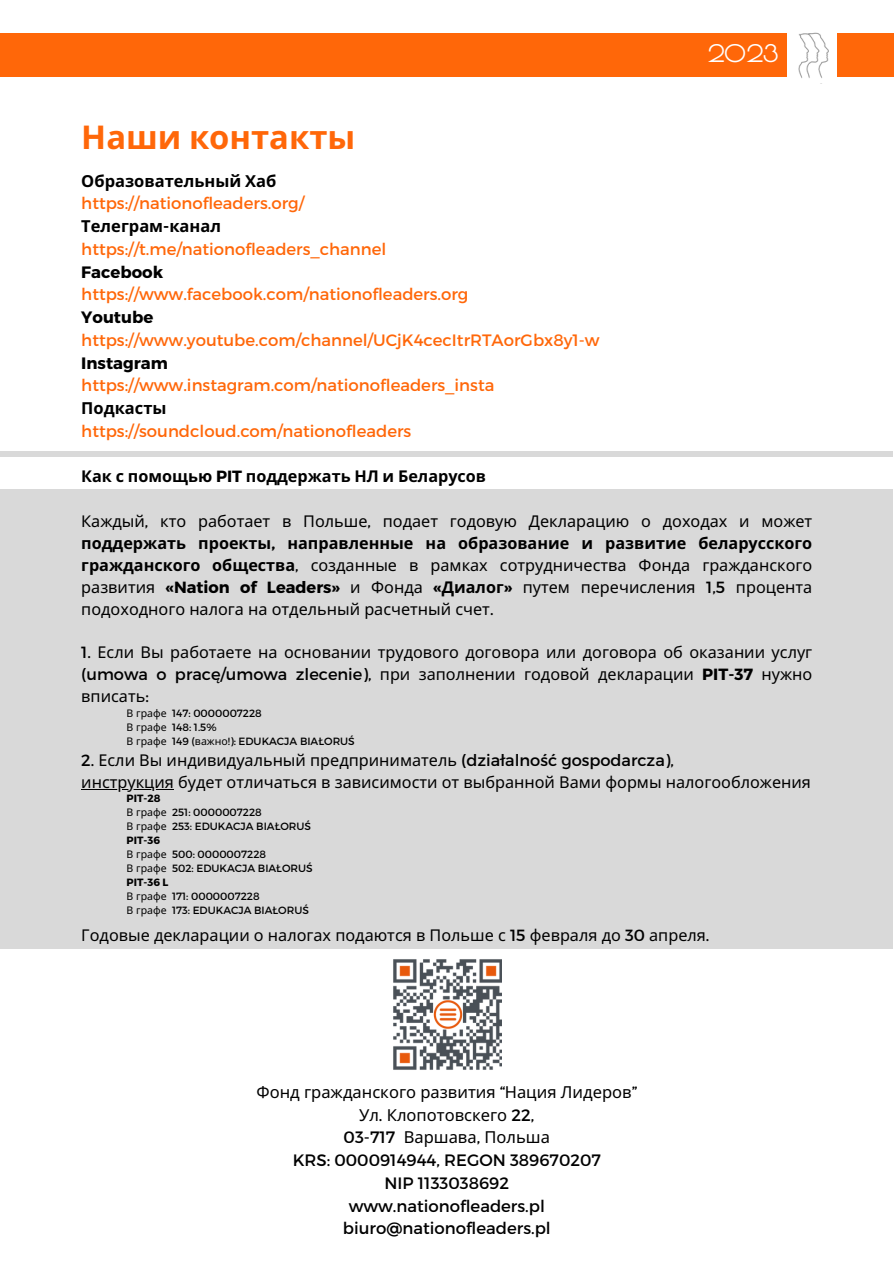
<style>
.page{position:relative;width:894px;height:1264px;background:#fff}
.page>*{position:absolute;margin:0;border:0;box-sizing:border-box;transform-origin:0 0}
.t1{font:700 32.7px "Noto Sans";color:#ff6709}
.t2{font:700 23.7px "Poiret One";color:#fff}
.t3{font:16.5px/22.8px "Montserrat";color:#ff6709}
.t4{font:16.5px/22.8px "Montserrat";color:#000;text-align:center}
.t5{font:16.5px "Noto Sans";color:#000}
.t6{font:16.2px/21.9px "Noto Sans";color:#000;text-align:justify}
.t7{font:700 16.2px "Noto Sans";color:#000}
.t8{font:10.5px/14px "Montserrat";color:#000}
.t9{font:10.5px "Noto Sans";color:#000}
.t10{font:700 10.5px "Montserrat";color:#000}
.s1{font-family:"Noto Sans";font-weight:700;color:#000}
.s2{font-weight:700;color:#000}
.s3{font-family:"Montserrat"}
.s4{font-weight:700}
.s5{font-family:"Montserrat";font-weight:700}
.s6{font-family:"Noto Sans"}
</style>
<div class="page">
<div style="left:0;top:451px;width:892px;height:497px;background:#d9d9d9"></div>
<div style="left:0;top:457px;width:893px;height:32px;background:#fff"></div>
<hr style="left:81px;top:788px;width:93px;height:1px;background:#000">
<div style="left:0;top:33px;width:786px;height:44px;background:#ff6709"></div>
<img style="left:798px;top:32px;width:31px;height:46px">
<div style="left:836px;top:33px;width:57px;height:44px;background:#ff6709"></div>
<img style="left:393px;top:959px;width:108px;height:111px">
<h4 class="t1" style="left:81px;top:113px;width:275px">Наши контакты</h4>
<h4 class="t2" style="left:707px;top:40px;width:73px">2023</h4>
<h2 class="t3" style="left:81px;top:168px;width:519px"><span class="s1">Образовательный Хаб<br></span>https://nationofleaders.org/<br><span class="s1">Телеграм</span><span class="s2">-</span><span class="s1">канал<br></span>https://t.me/nationofleaders_channel<br><span class="s2">Facebook<br></span>https://www.facebook.com/nationofleaders.org<br><span class="s2">Youtube </span>https://www.youtube.com/channel/UCjK4cecItrRTAorGbx8y1-w<br><span class="s2">Instagram<br></span>https://www.instagram.com/nationofleaders_insta<br><span class="s1">Подкасты</span></h2>
<p class="t3" style="left:81px;top:419px;width:331px">https://soundcloud.com/nationofleaders</p>
<p class="t7" style="left:81px;top:465px;width:406px">Как с помощью <span class="s3">PIT</span> поддержать НЛ и Беларусов</p>
<p class="t6" style="left:81px;top:510px;width:291px">Каждый<span class="s3">,</span> кто работает в Польше<span class="s3">,</span></p>
<h1 class="t6" style="left:81px;top:510px;width:732px;text-indent:301px">подает годовую Декларацию о доходах и может <span class="s4">поддержать проекты</span><span class="s5">,</span> <span class="s4">направленные на образование и развитие беларусского гражданского общества</span><span class="s3">,</span> созданные в рамках сотрудничества Фонда гражданского развития <span class="s5">«Nation of Leaders»</span> и Фонда <span class="s5">«</span><span class="s4">Диалог</span><span class="s5">»</span> путем перечисления <span class="s3">1,5</span> процента подоходного налога на отдельный расчетный счет<span class="s3">.</span></h1>
<h4 class="t6" style="left:81px;top:641px;width:732px"><span class="s3">1.</span> Если Вы работаете на основании трудового договора или договора об оказании услуг <span class="s3">(umowa o pracę/umowa zlecenie),</span> при заполнении годовой декларации <span class="s5">PIT-37</span> нужно вписать<span class="s3">:</span></h4>
<h4 class="t9" style="left:127px;top:705px;width:41px">В графе</h4>
<p class="t8" style="left:127px;top:705px;width:137px;text-indent:45px">147: 0000007228<br><span class="s6">В графе</span> 148: 1.5%</p>
<p class="t8" style="left:127px;top:733px;width:230px"><span class="s6">В графе</span> 149 (<span class="s6">важно</span>!): EDUKACJA BIAŁORUŚ</p>
<h4 class="t6" style="left:81px;top:749px;width:594px"><span class="s3">2.</span> Если Вы индивидуальный предприниматель <span class="s3">(działalność gospodarcza),</span></h4>
<h3 class="t6" style="left:81px;top:770px;width:731px">инструкция будет отличаться в зависимости от выбранной Вами формы налогообложения</h3>
<p class="t10" style="left:127px;top:791px;width:35px">PIT-28</p>
<p class="t9" style="left:127px;top:805px;width:41px">В графе</p>
<p class="t8" style="left:127px;top:805px;width:186px;text-align:center">251: 0000007228<br><span class="s6">В графе</span> 253: EDUKACJA BIAŁORUŚ</p>
<p class="t8" style="left:127px;top:833px;width:141px"><span class="s4">PIT-36<br></span><span class="s6">В графе</span> 500: 0000007228</p>
<p class="t8" style="left:127px;top:861px;width:187px"><span class="s6">В графе</span> 502: EDUKACJA BIAŁORUŚ</p>
<p class="t10" style="left:127px;top:875px;width:43px">PIT-36 L</p>
<p class="t9" style="left:127px;top:889px;width:41px">В графе</p>
<p class="t8" style="left:127px;top:889px;width:184px;text-align:center">171: 0000007228<br><span class="s6">В графе</span> 173: EDUKACJA BIAŁORUŚ</p>
<h3 class="t6" style="left:81px;top:924px;width:629px">Годовые декларации о налогах подаются в Польше с <span class="s3">15</span> февраля до <span class="s3">30</span> апреля<span class="s3">.</span></h3>
<h4 class="t5" style="left:256px;top:1080px;width:382px">Фонд гражданского развития <span class="s3">“</span>Нация Лидеров<span class="s3">”</span></h4>
<h4 class="t4" style="left:292px;top:1102px;width:309px"><span class="s6">Ул</span>. <span class="s6">Клопотовскего</span> 22,<br>03-717 <span class="s6">Варшава</span>, <span class="s6">Польша<br></span>KRS: 0000914944, REGON 389670207<br>NIP 1133038692 www.nationofleaders.pl biuro@nationofleaders.pl</h4>
</div>
